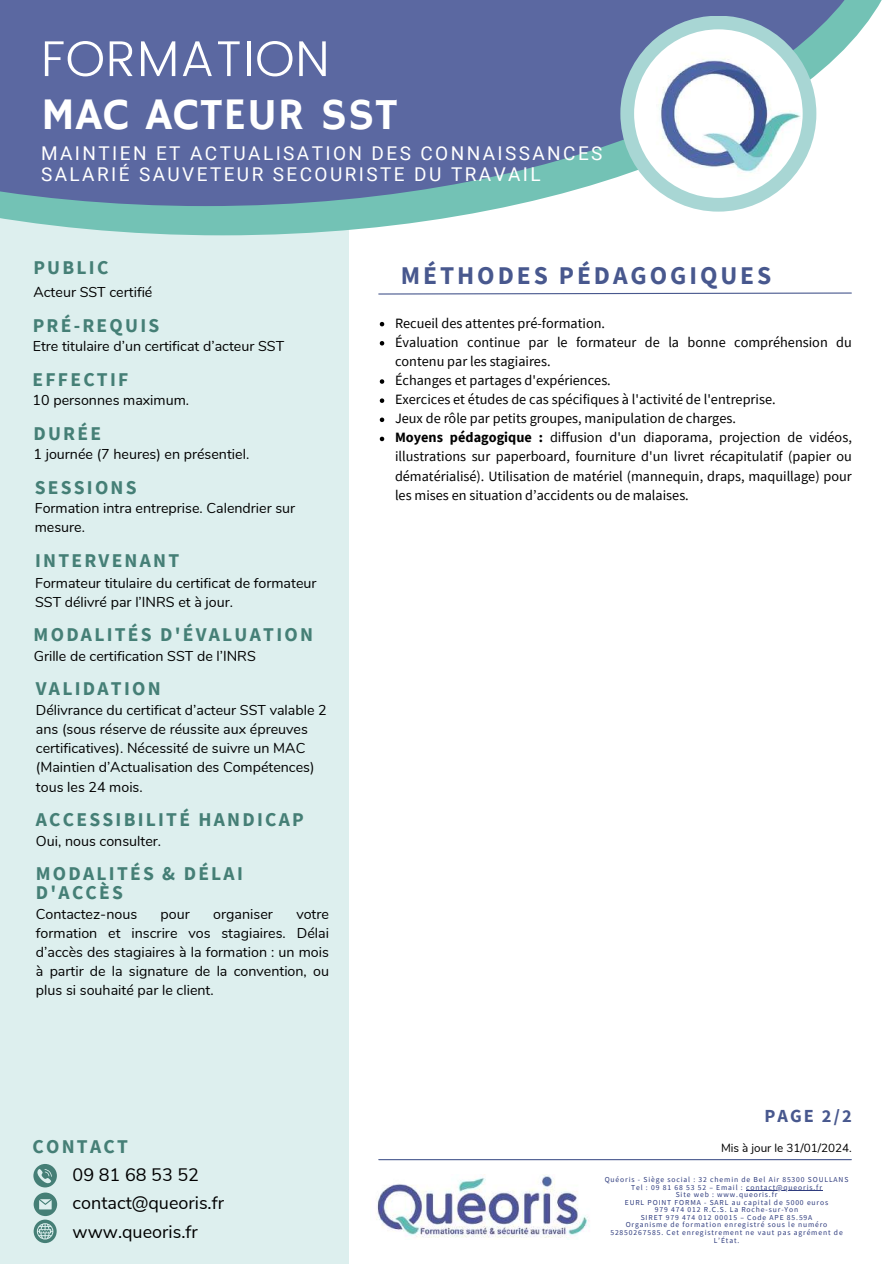
<style>
.page{position:relative;width:893px;height:1264px;background:#fff}
.page>*{position:absolute;margin:0;border:0;box-sizing:border-box;transform-origin:0 0}
.t1{font:300 50.25px "Poppins";letter-spacing:.02em;color:#fff}
.t2{font:45px "Hammersmith One";letter-spacing:.02em;color:#fff}
.t3{font:700 25.5px "Source Sans Pro";letter-spacing:.115em;color:#48588e}
.t4{font:700 19.5px/19.2px "Source Sans Pro";letter-spacing:.115em;color:#457f76}
.t5{font:19.05px/21.3px "Roboto";letter-spacing:.125em;color:#fff}
.t6{font:700 18.45px "Source Sans Pro";color:#48588e}
.t7{font:18px/28.2px "Nunito Sans";color:#000}
.t8{font:14.25px/19.2px "Nunito";color:#000}
.t9{font:14.25px/19.2px "Source Sans Pro";color:#000}
.t10{font:11.7px "Nunito";color:#000}
.t11{font:7.5px/7.5px "Source Sans Pro";letter-spacing:.115em;color:#2f3c7e;text-align:center}
.s1{font-weight:700}
</style>
<div class="page">
<div style="left:0;top:212px;width:349px;height:1051px;background:#ddefee"></div>
<svg style="left:0;top:206px;width:751px;height:29px"></svg>
<svg style="left:0;top:0;width:882px;height:206px;background:#6d7eac"></svg>
<div style="left:620px;top:16px;width:196px;height:196px;background:#a8d6d4;border-radius:50%"></div>
<hr style="left:379px;top:1159px;width:472px;height:1px;background:#48588e">
<img style="left:634px;top:29px;width:168px;height:169px;border-radius:50%">
<img style="left:376px;top:1174px;width:214px;height:65px">
<hr style="left:746px;top:1190px;width:76px;height:1px;background:#2f3c7e">
<svg style="left:33px;top:1164px;width:24px;height:78px"></svg>
<svg style="left:378px;top:292px;width:474px;height:3px"></svg>
<svg style="left:380px;top:322px;width:4px;height:4px"></svg>
<svg style="left:380px;top:341px;width:4px;height:4px"></svg>
<svg style="left:380px;top:379px;width:4px;height:5px"></svg>
<svg style="left:380px;top:398px;width:4px;height:5px"></svg>
<svg style="left:380px;top:417px;width:4px;height:5px"></svg>
<svg style="left:380px;top:436px;width:4px;height:5px"></svg>
<h1 class="t1" style="left:41px;top:29px;width:290px">FORMATION</h1>
<h2 class="t2" style="left:41px;top:89px;width:358px">MAC ACTEUR SST</h2>
<h3 class="t5" style="left:41px;top:143px;width:563px">MAINTIEN ET ACTUALISATION DES CONNAISSANCES<br>SALARIÉ SAUVETEUR SECOURISTE DU TRAVAIL</h3>
<h3 class="t4" style="left:33px;top:257px;width:76px">PUBLIC</h3>
<p class="t8" style="left:33px;top:283px;width:120px">Acteur SST certifié</p>
<h3 class="t4" style="left:33px;top:315px;width:128px">PRÉ-REQUIS</h3>
<p class="t8" style="left:33px;top:337px;width:253px">Etre titulaire d’un certificat d’acteur SST</p>
<h3 class="t4" style="left:33px;top:369px;width:97px">EFFECTIF</h3>
<p class="t8" style="left:33px;top:391px;width:158px">10 personnes maximum.</p>
<h3 class="t4" style="left:33px;top:423px;width:69px">DURÉE</h3>
<p class="t8" style="left:33px;top:445px;width:217px">1 journée (7 heures) en présentiel.</p>
<h3 class="t4" style="left:35px;top:477px;width:103px">SESSIONS</h3>
<p class="t8" style="left:35px;top:499px;width:262px">Formation intra entreprise. Calendrier sur mesure.</p>
<h3 class="t4" style="left:35px;top:550px;width:146px">INTERVENANT</h3>
<p class="t8" style="left:35px;top:573px;width:283px">Formateur titulaire du certificat de formateur<br>SST délivré par l’INRS et à jour.</p>
<h3 class="t4" style="left:34px;top:625px;width:281px">MODALITÉS D'ÉVALUATION</h3>
<p class="t8" style="left:34px;top:647px;width:224px">Grille de certification SST de l’INRS</p>
<h3 class="t4" style="left:36px;top:679px;width:126px">VALIDATION</h3>
<p class="t8" style="left:36px;top:700px;width:292px">Délivrance du certificat d’acteur SST valable 2 ans (sous réserve de réussite aux épreuves certificatives). Nécessité de suivre un MAC (Maintien d’Actualisation des Compétences) tous les 24 mois.</p>
<h3 class="t4" style="left:36px;top:809px;width:269px">ACCESSIBILITÉ HANDICAP</h3>
<p class="t8" style="left:36px;top:831px;width:127px">Oui, nous consulter.</p>
<h3 class="t4" style="left:36px;top:863px;width:208px">MODALITÉS &amp; DÉLAI<br>D'ACCÈS</h3>
<p class="t8" style="left:36px;top:904px;width:103px">Contactez-nous</p>
<p class="t8" style="left:161px;top:904px;width:31px">pour</p>
<p class="t8" style="left:213px;top:904px;width:61px">organiser</p>
<p class="t8" style="left:36px;top:904px;width:294px;text-align:justify;text-indent:260px">votre formation et inscrire vos stagiaires. Délai d’accès des stagiaires à la formation : un mois à partir de la signature de la convention, ou plus si souhaité par le client.</p>
<h3 class="t4" style="left:33px;top:1136px;width:97px">CONTACT</h3>
<p class="t7" style="left:73px;top:1161px;width:153px">09 81 68 53 52 contact@queoris.fr www.queoris.fr</p>
<h3 class="t3" style="left:401px;top:259px;width:372px">MÉTHODES PÉDAGOGIQUES</h3>
<p class="t9" style="left:395px;top:313px;width:458px">Recueil des attentes pré-formation.<br>Évaluation continue par le formateur de la bonne compréhension du contenu par les stagiaires.<br>Échanges et partages d'expériences.<br>Exercices et études de cas spécifiques à l'activité de l'entreprise.<br>Jeux de rôle par petits groupes, manipulation de charges.<br><span class="s1">Moyens pédagogique :</span> diffusion d'un diaporama, projection de vidéos, illustrations sur paperboard, fourniture d'un livret récapitulatif (papier ou dématérialisé). Utilisation de matériel (mannequin, draps, maquillage) pour les mises en situation d’accidents ou de malaises.</p>
<p class="t6" style="left:764px;top:1104px;width:89px">PAGE 2/2</p>
<p class="t10" style="left:721px;top:1140px;width:132px">Mis à jour le 31/01/2024.</p>
<p class="t11" style="left:604px;top:1175px;width:245px">Quéoris - Siège social : 32 chemin de Bel Air 85300 SOULLANS Tel : 09 81 68 53 52 – Email : contact@queoris.fr<br>Site web : www.queoris.fr<br>EURL POINT FORMA - SARL au capital de 5000 euros<br>979 474 012 R.C.S. La Roche-sur-Yon<br>SIRET 979 474 012 00015 – Code APE 85.59A<br>Organisme de formation enregistré sous le numéro 52850267585. Cet enregistrement ne vaut pas agrément de L’État.</p>
</div>
